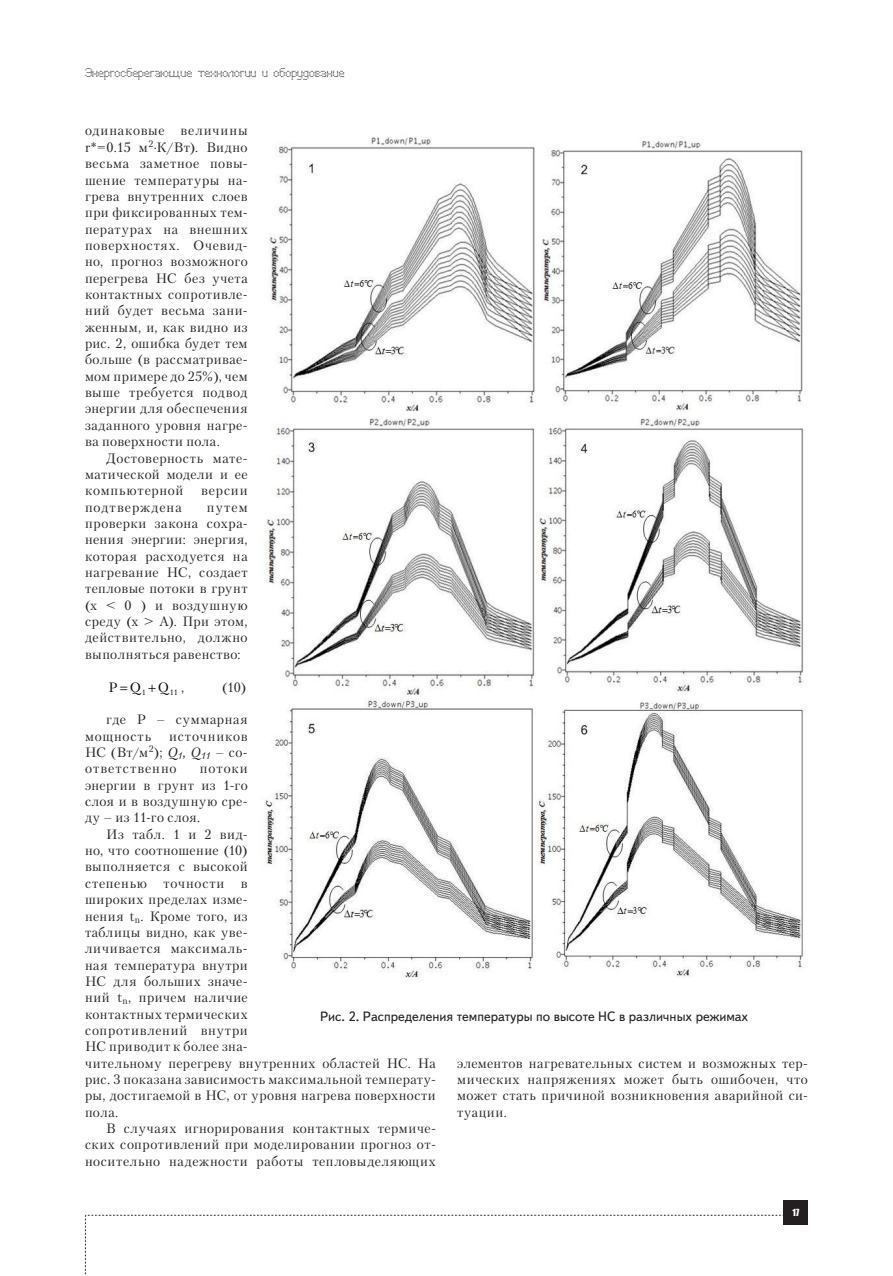
<style>
.page{position:relative;width:893px;height:1276px;background:#fff}
.page>*{position:absolute;margin:0;border:0;box-sizing:border-box;transform-origin:0 0}
.Text{font:13.5px/16.4px "Petersburg C";letter-spacing:.04em;color:#231f20;text-align:justify}
.risunok{font:13.5px "Text Book C";color:#231f20}
.Text-2{font:13.5px "Petersburg C";letter-spacing:.07em;color:#231f20}
.t1{font:13.5px "Petersburg C";color:#000}
.t2{font:12px "Perfo";letter-spacing:.015em;color:#231f20}
.t3{font:9px "Impact";color:#fff}
.t4{font:7.8px "Petersburg C";color:#000}
.s1{font-style:italic}
</style>
<div class="page">
<svg style="left:85px;top:1215px;width:699px;height:61px"></svg>
<div style="left:784px;top:1200px;width:24px;height:25px;background:#231f20"></div>
<img style="left:265px;top:137px;width:539px;height:841px">
<p class="t2" style="left:85px;top:66px;width:261px">Энергосберегающие технологии и оборудование</p>
<p class="Text" style="left:85px;top:122px;width:164px">одинаковые величины r*=0.15 м<sup>2</sup>·К/Вт). Видно весьма заметное повы&shy;шение температуры на&shy;грева внутренних слоев при фиксированных тем&shy;пературах на внешних поверхностях. Очевид&shy;но, прогноз возможного перегрева НС без учета контактных сопротивле&shy;ний будет весьма зани&shy;женным, и, как видно из рис. 2, ошибка будет тем больше (в рассматривае&shy;мом примере до 25%), чем выше требуется подвод энергии для обеспечения заданного уровня нагре&shy;ва поверхности пола.</p>
<p class="Text" style="left:85px;top:449px;width:164px;text-indent:21px">Достоверность мате&shy;матической модели и ее компьютерной</p>
<p class="Text" style="left:201px;top:482px;width:48px">версии</p>
<p class="Text-2" style="left:85px;top:499px;width:98px">подтверждена</p>
<p class="Text" style="left:85px;top:498px;width:164px;text-indent:122px">путем проверки закона сохра&shy;нения энергии: энергия, которая расходуется на нагревание НС, создает тепловые потоки в грунт (x &lt; 0 ) и воздушную среду (x &gt; A). При этом, действительно, должно выполняться равенство:</p>
<p class="t1" style="left:108px;top:679px;width:34px">P Q</p>
<p class="t1" style="left:158px;top:679px;width:13px">Q</p>
<p class="t4" style="left:142px;top:688px;width:6px">1</p>
<p class="t4" style="left:170px;top:688px;width:10px">11</p>
<p class="Text" style="left:181px;top:678px;width:5px">,</p>
<p class="Text" style="left:222px;top:678px;width:25px">(10)</p>
<p class="Text" style="left:85px;top:711px;width:164px;text-indent:21px">где P – суммарная мощность</p>
<p class="Text" style="left:85px;top:727px;width:164px;text-indent:84px">источников НС (Вт/м<sup>2</sup>); <span class="s1">Q</span><sub>1</sub><span class="s1">, Q</span><sub>11</sub> – со&shy;ответственно</p>
<p class="Text" style="left:85px;top:760px;width:164px;text-indent:115px">потоки энергии в грунт из 1-го слоя и в воздушную сре&shy;ду – из 11-го слоя.</p>
<p class="Text" style="left:85px;top:825px;width:352px;text-align:left;text-indent:21px">Из табл. 1 и 2 вид-<br>но, что соотношение (10)<br>выполняется с высокой<br>степенью точности в<br>широких пределах изме-<br>нения t<sub>n</sub>. Кроме того, из<br>таблицы видно, как уве-<br>личивается максималь-<br>ная температура внутри<br>НС для больших значе-<br>ний t<sub>n</sub>, причем наличие<br>контактных термических<br>сопротивлений внутри<br>НС приводит к более зна-<br>чительному перегреву внутренних областей НС. На рис. 3 показана зависимость максимальной температу&shy;ры, достигаемой в НС, от уровня нагрева поверхности пола.</p>
<p class="Text" style="left:85px;top:1120px;width:352px;text-indent:21px">В случаях игнорирования контактных термиче&shy;ских сопротивлений при моделировании прогноз от&shy;носительно надежности работы тепловыделяющих</p>
<p class="risunok" style="left:320px;top:1009px;width:430px">Рис. 2. Распределения температуры по высоте НС в различных режимах</p>
<p class="Text" style="left:457px;top:1054px;width:352px">элементов нагревательных систем и возможных тер&shy;мических напряжениях может быть ошибочен, что может стать причиной возникновения аварийной си&shy;туации.</p>
<p class="t3" style="left:792px;top:1207px;width:8px">17</p>
</div>
